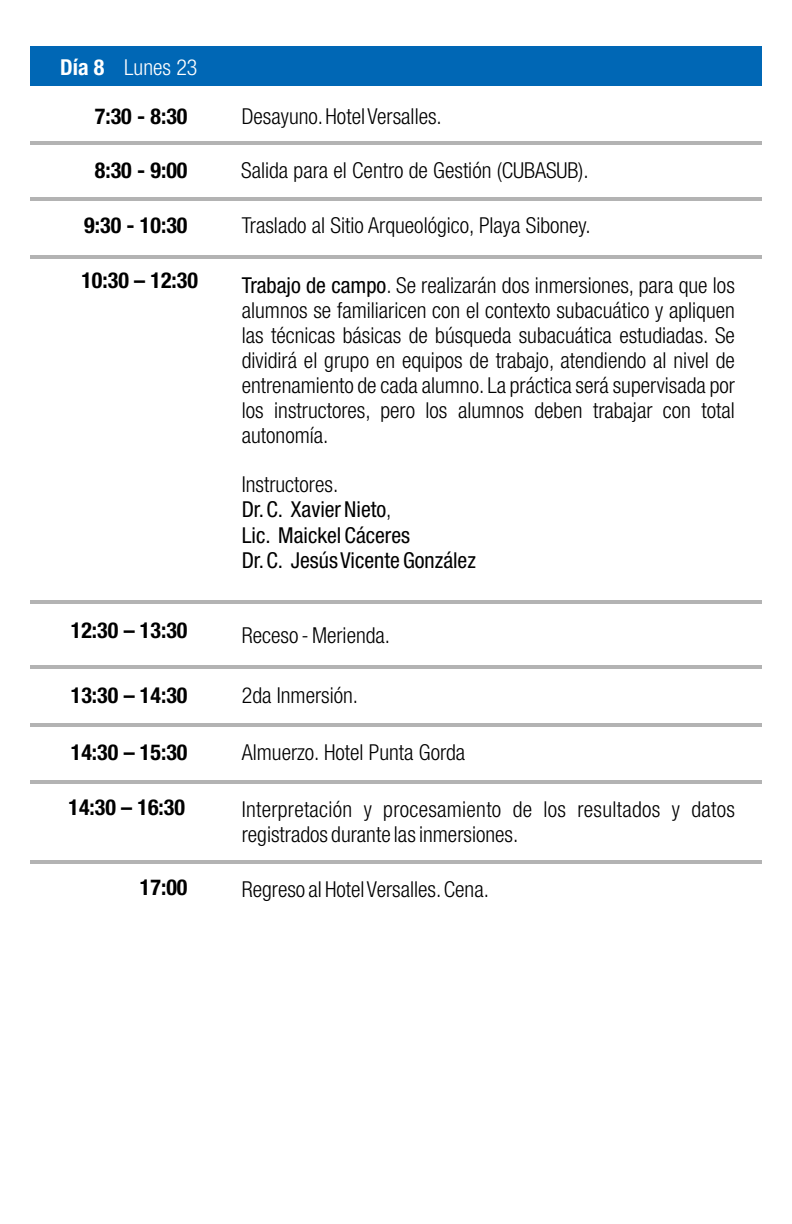
<style>
.page{position:relative;width:792px;height:1224px;background:#fff}
.page>*{position:absolute;margin:0;border:0;box-sizing:border-box;transform-origin:0 0}
.t1{font:300 condensed 22px/25px "Helvetica Neue LT Std";color:#000;text-align:justify}
.t2{font:700 condensed 22px "Helvetica Neue LT Std";color:#000}
.t3{font:condensed 22px/25.2px "Helvetica Neue LT Std";color:#000}
.t4{font:700 condensed 22px "Helvetica Neue LT Std";color:#fff}
.t5{font:300 condensed 22px "Helvetica Neue LT Std";color:#fff}
.s1{font-weight:400}
.s2{font-weight:300}
</style>
<div class="page">
<div style="left:30px;top:47px;width:732px;height:39px;background:#0067b5"></div>
<hr style="left:30px;top:600px;width:732px;height:3px;background:#b3b3b3">
<hr style="left:30px;top:142px;width:732px;height:3px;background:#b3b3b3">
<hr style="left:30px;top:723px;width:732px;height:3px;background:#b3b3b3">
<hr style="left:30px;top:255px;width:732px;height:3px;background:#b3b3b3">
<hr style="left:30px;top:781px;width:732px;height:3px;background:#b3b3b3">
<hr style="left:30px;top:860px;width:732px;height:3px;background:#b3b3b3">
<hr style="left:30px;top:665px;width:732px;height:3px;background:#b3b3b3">
<hr style="left:30px;top:197px;width:732px;height:3px;background:#b3b3b3">
<p class="t4" style="left:42px;top:59px;width:46px">Día 8</p>
<p class="t5" style="left:124px;top:59px;width:75px">Lunes 23</p>
<p class="t2" style="left:95px;top:108px;width:94px">7:30 - 8:30</p>
<p class="t2" style="left:95px;top:162px;width:94px">8:30 - 9:00</p>
<p class="t4" style="left:60px;top:59px;width:46px">Día 8</p>
<p class="t1" style="left:242px;top:107px;width:202px">Desayuno.Hotel Versalles.</p>
<p class="t1" style="left:241px;top:161px;width:349px">Salida para el Centro de Gestión (CUBASUB).</p>
<p class="t2" style="left:84px;top:217px;width:105px">9:30 - 10:30</p>
<p class="t1" style="left:242px;top:216px;width:351px">Traslado al Sitio Arqueológico, Playa Siboney.</p>
<p class="t2" style="left:81px;top:273px;width:118px">10:30 – 12:30</p>
<p class="t2" style="left:71px;top:622px;width:118px">12:30 – 13:30</p>
<p class="t1" style="left:242px;top:276px;width:495px"><span class="s1">Trabajo de campo</span>. Se realizarán dos inmersiones, para que los alumnos se familiaricen con el contexto subacuático y apliquen las técnicas básicas de búsqueda subacuática estudiadas. Se dividirá el grupo en equipos de trabajo, atendiendo al nivel de entrenamiento de cada alumno. La práctica será supervisada por los instructores, pero los alumnos deben trabajar con total autonomía.</p>
<p class="t3" style="left:242px;top:475px;width:236px"><span class="s2">Instructores.<br></span>Dr.C. Xavier Nieto<span class="s2">,<br></span>Lic. Maickel Cáceres<br>Dr.C. Jesús Vicente González</p>
<p class="t1" style="left:242px;top:626px;width:150px">Receso - Merienda.</p>
<p class="t2" style="left:71px;top:687px;width:118px">13:30 – 14:30</p>
<p class="t1" style="left:242px;top:686px;width:118px">2da Inmersión.</p>
<p class="t2" style="left:71px;top:744px;width:118px">14:30 – 15:30</p>
<p class="t1" style="left:242px;top:743px;width:225px">Almuerzo. Hotel Punta Gorda</p>
<p class="t2" style="left:68px;top:799px;width:118px">14:30 – 16:30</p>
<p class="t1" style="left:242px;top:800px;width:495px">Interpretación y procesamiento de los resultados y datos registrados durante las inmersiones.</p>
<p class="t2" style="left:140px;top:879px;width:49px">17:00</p>
<p class="t1" style="left:242px;top:880px;width:249px">Regreso al Hotel Versalles.Cena.</p>
</div>
